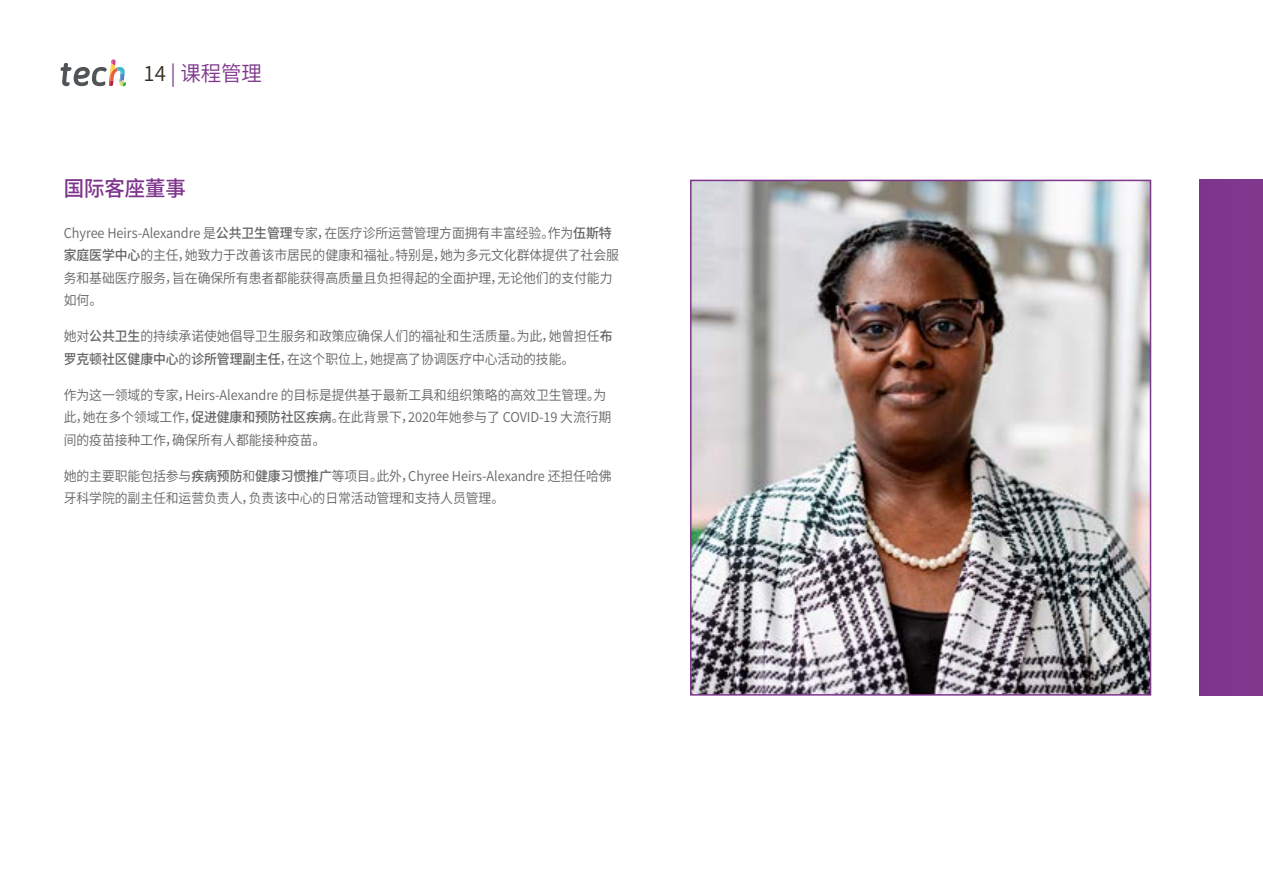
<style>
.page{position:relative;width:1263px;height:893px;background:#fff}
.page>*{position:absolute;margin:0;border:0;box-sizing:border-box;transform-origin:0 0}
.t1{font:21px "Source Han Sans CN";color:#7e358c}
.t2{font:500 21px "Source Han Sans CN";color:#7e358c}
.t3{font:13.5px/22.5px "Source Han Sans CN";letter-spacing:-.005em;color:#656565;scale:.95 1}
.s1{color:#312e20}
.s2{font-weight:500}
</style>
<div class="page">
<div style="left:1199px;top:180px;width:64px;height:516px;background:#7f368c"></div>
<img style="left:693px;top:183px;width:455px;height:510px">
<div style="left:690px;top:180px;width:461px;height:516px;border:2px solid #7e358c"></div>
<svg style="left:61px;top:60px;width:65px;height:27px"></svg>
<h1 class="t1" style="left:144px;top:62px;width:120px"><span class="s1">14</span> | 课程管理</h1>
<h1 class="t2" style="left:64px;top:177px;width:124px">国际客座董事</h1>
<p class="t3" style="left:64px;top:222px;width:586px">Chyree Heirs-Alexandre 是<span class="s2">公共卫生管理</span>专家，在医疗诊所运营管理方面拥有丰富经验。作为<span class="s2">伍斯特家庭医学中心</span>的主任，她致力于改善该市居民的健康和福祉。特别是，她为多元文化群体提供了社会服务和基础医疗服务，旨在确保所有患者都能获得高质量且负担得起的全面护理，无论他们的支付能力如何。</p>
<p class="t3" style="left:64px;top:325px;width:579px">她对<span class="s2">公共卫生</span>的持续承诺使她倡导卫生服务和政策应确保人们的福祉和生活质量。为此，她曾担任<span class="s2">布罗克顿社区健康中心</span>的<span class="s2">诊所管理副主任</span>，在这个职位上，她提高了协调医疗中心活动的技能。</p>
<p class="t3" style="left:64px;top:384px;width:578px">作为这一领域的专家，Heirs-Alexandre 的目标是提供基于最新工具和组织策略的高效卫生管理。为此，她在多个领域工作，<span class="s2">促进健康和预防社区疾病</span>。在此背景下，2020年她参与了 COVID-19 大流行期间的疫苗接种工作，确保所有人都能接种疫苗。</p>
<p class="t3" style="left:64px;top:465px;width:578px">她的主要职能包括参与<span class="s2">疾病预防</span>和<span class="s2">健康习惯推广</span>等项目。此外，Chyree Heirs-Alexandre 还担任哈佛牙科学院的副主任和运营负责人，负责该中心的日常活动管理和支持人员管理。</p>
</div>
